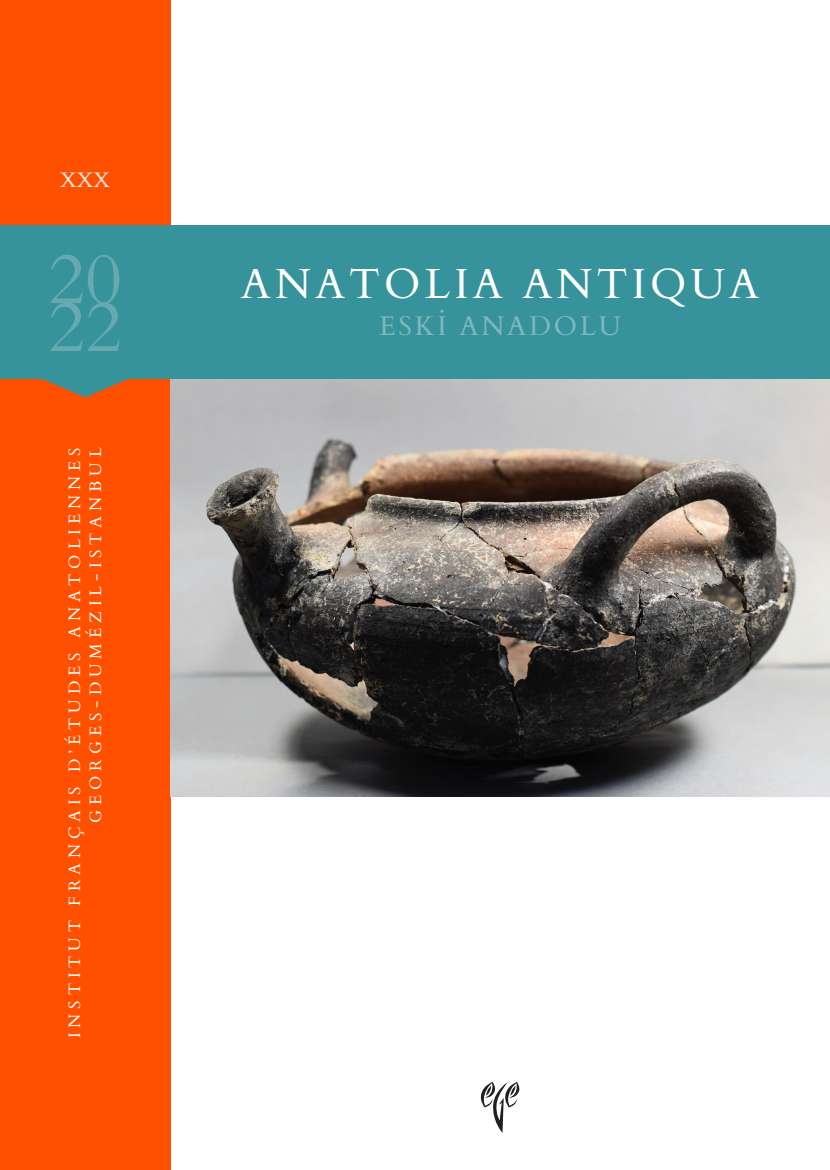
<style>
.page{position:relative;width:830px;height:1170px;background:#fff}
.page>*{position:absolute;margin:0;border:0;box-sizing:border-box;transform-origin:0 0}
.INSTITUTION{font:72px "Cardo";color:#67a9b0}
.EVENT_EDITION{font:42px "Cardo";letter-spacing:.1em;color:#fff}
.INSTITUTION-2{font:27px "Cardo";letter-spacing:.1em;color:#82b7bd}
.INSTITUTION-3{font:21px "Cardo";color:#f0ece7}
.INSTITUTION-4{font:16.5px "Cardo";letter-spacing:.3em;color:#fff}
</style>
<div class="page">
<div style="left:0;top:0;width:170px;height:1169px;background:#ff5000"></div>
<img style="left:170px;top:379px;width:659px;height:417px">
<div style="left:0;top:225px;width:829px;height:154px;background:#37939b"></div>
<svg style="left:480px;top:1082px;width:40px;height:50px"></svg>
<svg style="left:42px;top:379px;width:86px;height:18px"></svg>
<p class="INSTITUTION-3" style="left:60px;top:163px;width:51px">XXX</p>
<p class="INSTITUTION" style="left:48px;top:221px;width:75px">20</p>
<p class="INSTITUTION" style="left:48px;top:269px;width:75px">22</p>
<p class="INSTITUTION-4" style="left:61px;top:1038px;width:592px;rotate:-90deg">INSTITUT FRANÇAIS D’ÉTUDES ANATOLIENNES</p>
<p class="INSTITUTION-4" style="left:82px;top:822px;width:377px;rotate:-90deg">GEORGES-DUMÉZIL-ISTANBUL</p>
<p class="EVENT_EDITION" style="left:241px;top:250px;width:519px">ANATOLIA ANTIQUA</p>
<p class="INSTITUTION-2" style="left:379px;top:304px;width:243px">ESKİ ANADOLU</p>
</div>
